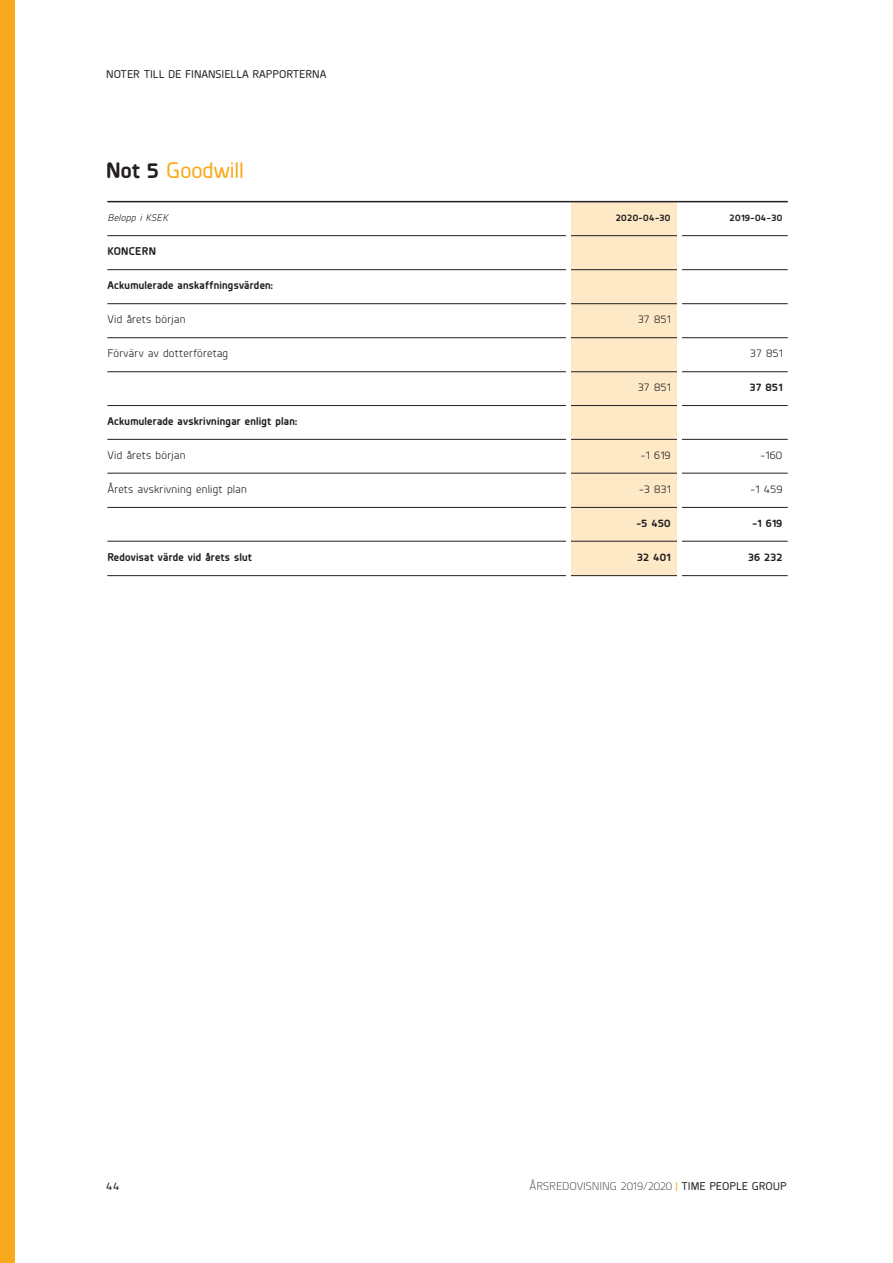
<style>
.page{position:relative;width:893px;height:1263px;background:#fff}
.page>*{position:absolute;margin:0;border:0;box-sizing:border-box;transform-origin:0 0}
.t1{font:500 22.5px "Planer";color:#f9a91b}
.t2{font:700 11.25px "Planer";letter-spacing:.025em;color:#231f20}
.t3{font:11.25px "Planer";letter-spacing:.025em;color:#231f20}
.t4{font:300 11.25px "Planer";letter-spacing:-.005em;color:#231f20}
.t5{font:500 11.25px "Planer";letter-spacing:-.005em;color:#231f20}
.t6{font:700 9.75px "Planer";letter-spacing:.035em;color:#231f20}
.t7{font:italic 9.75px "Planer";letter-spacing:.025em;color:#231f20}
.s1{font-weight:700;color:#231f20}
.s2{font-weight:500;color:#f9a91b}
.s3{font-weight:500}
</style>
<div class="page">
<div style="left:0;top:0;width:15px;height:1263px;background:#f9a91b"></div>
<div style="left:571px;top:202px;width:106px;height:373px;background:#fde9c6"></div>
<hr style="left:107px;top:235px;width:681px;height:1px;background:#231f20">
<hr style="left:107px;top:269px;width:681px;height:1px;background:#231f20">
<hr style="left:107px;top:405px;width:681px;height:1px;background:#231f20">
<hr style="left:107px;top:473px;width:681px;height:1px;background:#231f20">
<hr style="left:107px;top:541px;width:681px;height:1px;background:#231f20">
<hr style="left:107px;top:303px;width:681px;height:1px;background:#231f20">
<hr style="left:107px;top:337px;width:681px;height:1px;background:#231f20">
<hr style="left:107px;top:371px;width:681px;height:1px;background:#231f20">
<hr style="left:107px;top:439px;width:681px;height:1px;background:#231f20">
<hr style="left:107px;top:507px;width:681px;height:1px;background:#231f20">
<hr style="left:107px;top:575px;width:681px;height:1px;background:#231f20">
<div style="left:566px;top:202px;width:5px;height:413px;background:#fff"></div>
<hr style="left:677px;top:202px;width:4px;height:413px;background:#fff">
<hr style="left:107px;top:201px;width:681px;height:1px;background:#231f20">
<p class="t5" style="left:106px;top:66px;width:222px">NOTER TILL DE FINANSIELLA RAPPORTERNA</p>
<p class="t1" style="left:106px;top:155px;width:139px"><span class="s1">Not 5</span> Goodwill</p>
<p class="t7" style="left:107px;top:211px;width:62px">Belopp i KSEK</p>
<p class="t6" style="left:616px;top:211px;width:56px">2020-04-30</p>
<p class="t6" style="left:730px;top:211px;width:54px">2019-04-30</p>
<p class="t2" style="left:107px;top:243px;width:50px">KONCERN</p>
<p class="t2" style="left:107px;top:277px;width:167px">Ackumulerade anskaffningsvärden:</p>
<p class="t3" style="left:107px;top:312px;width:80px">Vid årets början</p>
<p class="t3" style="left:638px;top:312px;width:34px">37 851</p>
<p class="t3" style="left:107px;top:346px;width:122px">Förvärv av dotterföretag</p>
<p class="t3" style="left:750px;top:346px;width:34px">37 851</p>
<p class="t3" style="left:638px;top:380px;width:34px">37 851</p>
<p class="t2" style="left:750px;top:379px;width:34px">37 851</p>
<p class="t2" style="left:107px;top:413px;width:191px">Ackumulerade avskrivningar enligt plan:</p>
<p class="t3" style="left:107px;top:448px;width:80px">Vid årets början</p>
<p class="t3" style="left:641px;top:448px;width:31px">-1 619</p>
<p class="t3" style="left:760px;top:448px;width:23px">-160</p>
<p class="t3" style="left:107px;top:482px;width:141px">Årets avskrivning enligt plan</p>
<p class="t3" style="left:639px;top:482px;width:33px">-3 831</p>
<p class="t3" style="left:750px;top:482px;width:33px">-1 459</p>
<p class="t2" style="left:636px;top:515px;width:36px">-5 450</p>
<p class="t2" style="left:752px;top:515px;width:31px">-1 619</p>
<p class="t2" style="left:107px;top:549px;width:146px">Redovisat värde vid årets slut</p>
<p class="t2" style="left:637px;top:549px;width:35px">32 401</p>
<p class="t2" style="left:748px;top:549px;width:36px">36 232</p>
<p class="t5" style="left:106px;top:1178px;width:15px">44</p>
<p class="t4" style="left:530px;top:1179px;width:259px">ÅRSREDOVISNING 2019/2020 <span class="s2">|</span> <span class="s3">TIME PEOPLE GROUP</span></p>
</div>
